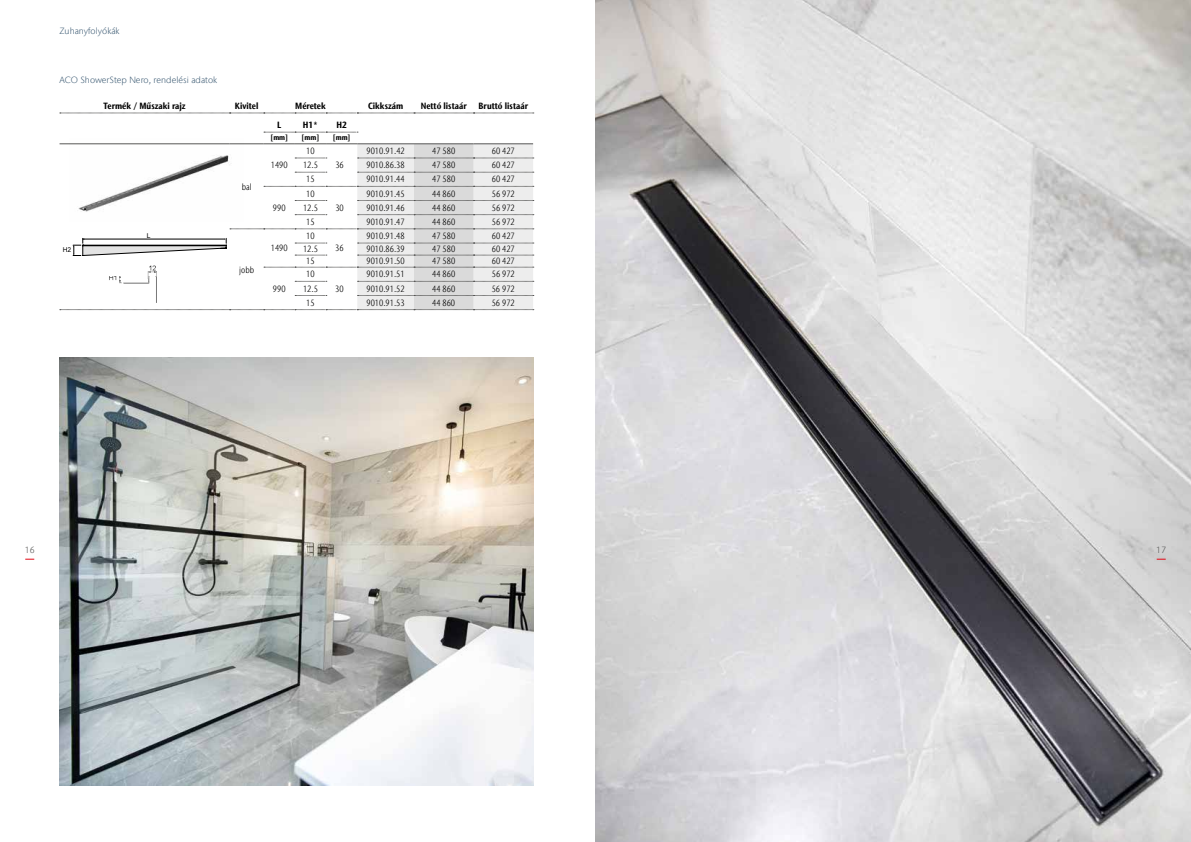
<style>
.page{position:relative;width:1191px;height:842px;background:#fff}
.page>*{position:absolute;margin:0;border:0;box-sizing:border-box;transform-origin:0 0}
.t1{font:300 condensed 9px "Stone Sans IIITC Com";color:#000}
.t2{font:700 condensed 9px "Stone Sans IIITC Com";color:#000}
.t3{font:300 9px "Stone Sans IIITC Com";letter-spacing:.005em;color:#415f77}
.t4{font:300 9px "Stone Sans IIITC Com";color:#575756}
.t5{font:700 condensed 7.5px "Stone Sans IIITC Com";color:#000}
.t6{font:6.7px "Arial";color:#000}
</style>
<div class="page">
<hr style="left:264px;top:143px;width:31px;height:1px;background:#575756">
<hr style="left:295px;top:143px;width:31px;height:1px;background:#575756">
<hr style="left:326px;top:143px;width:31px;height:1px;background:#575756">
<svg style="left:264px;top:132px;width:94px;height:1px"></svg>
<hr style="left:60px;top:143px;width:170px;height:1px;background:#575756">
<hr style="left:230px;top:143px;width:34px;height:1px;background:#575756">
<svg style="left:60px;top:113px;width:474px;height:1px"></svg>
<hr style="left:357px;top:143px;width:57px;height:1px;background:#575756">
<hr style="left:414px;top:143px;width:59px;height:1px;background:#575756">
<hr style="left:473px;top:143px;width:60px;height:1px;background:#575756">
<img style="left:595px;top:0;width:596px;height:842px">
<img style="left:59px;top:357px;width:474px;height:429px">
<img style="left:70px;top:143px;width:173px;height:1px">
<svg style="left:60px;top:144px;width:474px;height:166px"></svg>
<img style="left:104px;top:262px;width:57px;height:40px">
<p class="t3" style="left:59px;top:26px;width:62px">Zuhanyfolyókák</p>
<p class="t3" style="left:60px;top:75px;width:159px">ACO ShowerStep Nero, rendelési adatok</p>
<p class="t2" style="left:104px;top:100px;width:84px">Termék / Műszaki rajz</p>
<p class="t2" style="left:235px;top:100px;width:25px">Kivitel</p>
<p class="t2" style="left:295px;top:100px;width:32px">Méretek</p>
<p class="t2" style="left:368px;top:100px;width:37px">Cikkszám</p>
<p class="t2" style="left:421px;top:100px;width:47px">Nettó listaár</p>
<p class="t2" style="left:478px;top:100px;width:51px">Bruttó listaár</p>
<p class="t2" style="left:277px;top:119px;width:6px">L</p>
<p class="t2" style="left:303px;top:119px;width:17px">H1*</p>
<p class="t2" style="left:336px;top:119px;width:12px">H2</p>
<p class="t5" style="left:270px;top:133px;width:19px">[mm]</p>
<p class="t5" style="left:302px;top:133px;width:19px">[mm]</p>
<p class="t5" style="left:333px;top:133px;width:19px">[mm]</p>
<p class="t6" style="left:63px;top:245px;width:10px">H2</p>
<p class="t6" style="left:147px;top:231px;width:5px">L</p>
<p class="t1" style="left:242px;top:181px;width:11px">bal</p>
<p class="t1" style="left:239px;top:264px;width:16px">jobb</p>
<p class="t1" style="left:306px;top:145px;width:10px">10</p>
<p class="t1" style="left:366px;top:145px;width:40px">9010.91.42</p>
<p class="t1" style="left:432px;top:145px;width:24px">47 580</p>
<p class="t1" style="left:492px;top:145px;width:24px">60 427</p>
<p class="t1" style="left:271px;top:160px;width:18px">1490</p>
<p class="t1" style="left:303px;top:160px;width:16px">12.5</p>
<p class="t1" style="left:366px;top:160px;width:40px">9010.86.38</p>
<p class="t1" style="left:432px;top:160px;width:24px">47 580</p>
<p class="t1" style="left:492px;top:160px;width:24px">60 427</p>
<p class="t1" style="left:306px;top:174px;width:10px">15</p>
<p class="t1" style="left:366px;top:174px;width:40px">9010.91.44</p>
<p class="t1" style="left:432px;top:174px;width:24px">47 580</p>
<p class="t1" style="left:492px;top:174px;width:24px">60 427</p>
<p class="t1" style="left:335px;top:160px;width:10px">36</p>
<p class="t1" style="left:306px;top:188px;width:10px">10</p>
<p class="t1" style="left:366px;top:188px;width:40px">9010.91.45</p>
<p class="t1" style="left:432px;top:188px;width:24px">44 860</p>
<p class="t1" style="left:492px;top:188px;width:24px">56 972</p>
<p class="t1" style="left:273px;top:202px;width:14px">990</p>
<p class="t1" style="left:303px;top:202px;width:16px">12.5</p>
<p class="t1" style="left:366px;top:202px;width:40px">9010.91.46</p>
<p class="t1" style="left:432px;top:202px;width:24px">44 860</p>
<p class="t1" style="left:492px;top:202px;width:24px">56 972</p>
<p class="t1" style="left:306px;top:216px;width:10px">15</p>
<p class="t1" style="left:366px;top:216px;width:40px">9010.91.47</p>
<p class="t1" style="left:432px;top:216px;width:24px">44 860</p>
<p class="t1" style="left:492px;top:216px;width:24px">56 972</p>
<p class="t1" style="left:335px;top:202px;width:10px">30</p>
<p class="t1" style="left:306px;top:231px;width:10px">10</p>
<p class="t1" style="left:366px;top:231px;width:40px">9010.91.48</p>
<p class="t1" style="left:432px;top:231px;width:24px">47 580</p>
<p class="t1" style="left:492px;top:231px;width:24px">60 427</p>
<p class="t1" style="left:271px;top:243px;width:18px">1490</p>
<p class="t1" style="left:335px;top:243px;width:10px">36</p>
<p class="t1" style="left:303px;top:244px;width:16px">12.5</p>
<p class="t1" style="left:366px;top:244px;width:40px">9010.86.39</p>
<p class="t1" style="left:432px;top:244px;width:24px">47 580</p>
<p class="t1" style="left:492px;top:244px;width:24px">60 427</p>
<p class="t1" style="left:306px;top:256px;width:10px">15</p>
<p class="t1" style="left:366px;top:256px;width:40px">9010.91.50</p>
<p class="t1" style="left:432px;top:256px;width:24px">47 580</p>
<p class="t1" style="left:492px;top:256px;width:24px">60 427</p>
<p class="t1" style="left:306px;top:269px;width:10px">10</p>
<p class="t1" style="left:366px;top:269px;width:40px">9010.91.51</p>
<p class="t1" style="left:432px;top:269px;width:24px">44 860</p>
<p class="t1" style="left:492px;top:269px;width:24px">56 972</p>
<p class="t1" style="left:273px;top:283px;width:14px">990</p>
<p class="t1" style="left:303px;top:283px;width:16px">12.5</p>
<p class="t1" style="left:366px;top:283px;width:40px">9010.91.52</p>
<p class="t1" style="left:432px;top:283px;width:24px">44 860</p>
<p class="t1" style="left:492px;top:283px;width:24px">56 972</p>
<p class="t1" style="left:306px;top:297px;width:10px">15</p>
<p class="t1" style="left:366px;top:297px;width:40px">9010.91.53</p>
<p class="t1" style="left:432px;top:297px;width:24px">44 860</p>
<p class="t1" style="left:492px;top:297px;width:24px">56 972</p>
<p class="t1" style="left:335px;top:283px;width:10px">30</p>
<p class="t4" style="left:25px;top:544px;width:11px">16</p>
<p class="t4" style="left:1156px;top:544px;width:11px">17</p>
</div>
